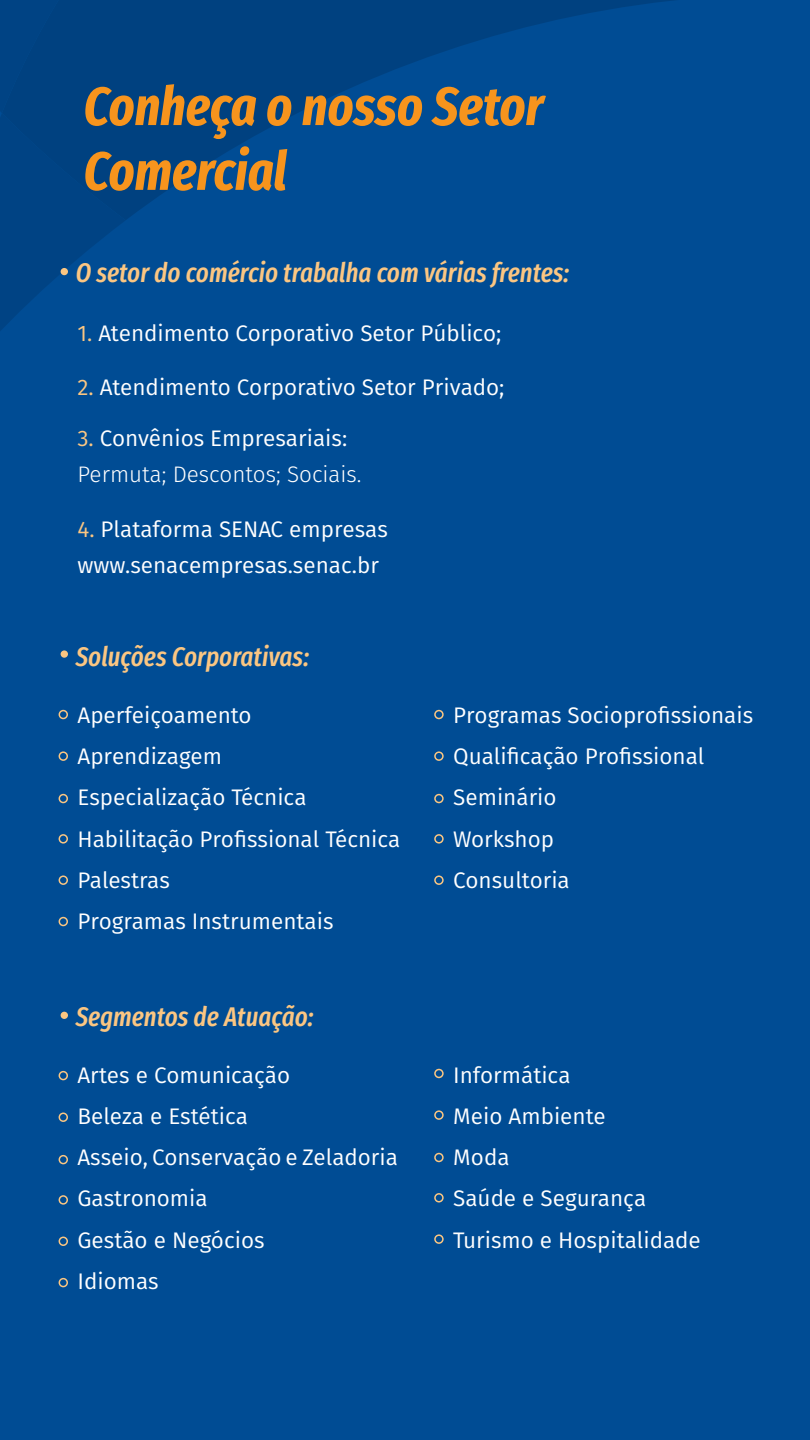
<style>
.page{position:relative;width:810px;height:1440px;background:#004c94}
.page>*{position:absolute;margin:0;border:0;box-sizing:border-box;transform-origin:0 0}
.t1{font:italic 700 54px/64.8px "Fira Sans Compressed";color:#f7941d}
.t2{font:italic 500 27px "Fira Sans Compressed";color:#fbc682}
.t3{font:22.5px/41.2px "Fira Sans";color:#fff}
.t4{font:300 22.5px/36px "Fira Sans";color:#fff}
.s1{color:#fbc682}
.s2{font-weight:400;color:#fbc682}
.s3{font-weight:400}
</style>
<div class="page">
<svg style="left:126px;top:0;width:548px;height:220px"></svg>
<svg style="left:0;top:0;width:126px;height:331px"></svg>
<div style="left:59px;top:710px;width:9px;height:9px;border:2px solid #fbc682;border-radius:50%"></div>
<div style="left:59px;top:751px;width:9px;height:10px;border:2px solid #fbc682;border-radius:50%"></div>
<div style="left:59px;top:794px;width:9px;height:9px;border:2px solid #fbc682;border-radius:50%"></div>
<div style="left:59px;top:834px;width:9px;height:10px;border:2px solid #fbc682;border-radius:50%"></div>
<div style="left:59px;top:875px;width:9px;height:10px;border:2px solid #fbc682;border-radius:50%"></div>
<div style="left:59px;top:917px;width:9px;height:9px;border:2px solid #fbc682;border-radius:50%"></div>
<div style="left:59px;top:1071px;width:9px;height:9px;border:2px solid #fbc682;border-radius:50%"></div>
<div style="left:59px;top:1113px;width:9px;height:9px;border:2px solid #fbc682;border-radius:50%"></div>
<div style="left:59px;top:1155px;width:9px;height:9px;border:2px solid #fbc682;border-radius:50%"></div>
<div style="left:59px;top:1195px;width:9px;height:10px;border:2px solid #fbc682;border-radius:50%"></div>
<div style="left:59px;top:1237px;width:9px;height:9px;border:2px solid #fbc682;border-radius:50%"></div>
<div style="left:59px;top:1278px;width:9px;height:9px;border:2px solid #fbc682;border-radius:50%"></div>
<div style="left:434px;top:710px;width:10px;height:9px;border:2px solid #fbc682;border-radius:50%"></div>
<div style="left:434px;top:751px;width:10px;height:10px;border:2px solid #fbc682;border-radius:50%"></div>
<div style="left:434px;top:794px;width:10px;height:9px;border:2px solid #fbc682;border-radius:50%"></div>
<div style="left:434px;top:834px;width:10px;height:10px;border:2px solid #fbc682;border-radius:50%"></div>
<div style="left:434px;top:875px;width:10px;height:10px;border:2px solid #fbc682;border-radius:50%"></div>
<div style="left:434px;top:1069px;width:10px;height:9px;border:2px solid #fbc682;border-radius:50%"></div>
<div style="left:434px;top:1110px;width:10px;height:10px;border:2px solid #fbc682;border-radius:50%"></div>
<div style="left:434px;top:1153px;width:10px;height:9px;border:2px solid #fbc682;border-radius:50%"></div>
<div style="left:434px;top:1193px;width:10px;height:10px;border:2px solid #fbc682;border-radius:50%"></div>
<div style="left:434px;top:1234px;width:10px;height:10px;border:2px solid #fbc682;border-radius:50%"></div>
<div style="left:61px;top:268px;width:7px;height:7px;background:#fbc682;border-radius:50%"></div>
<div style="left:61px;top:650px;width:7px;height:8px;background:#fbc682;border-radius:50%"></div>
<div style="left:61px;top:1012px;width:7px;height:7px;background:#fbc682;border-radius:50%"></div>
<h1 class="t1" style="left:84px;top:70px;width:462px">Conheça o nosso Setor<br>Comercial</h1>
<p class="t2" style="left:76px;top:251px;width:495px">O setor do comércio trabalha com várias frentes:</p>
<p class="t3" style="left:77px;top:312px;width:425px"><span class="s1">1.</span> Atendimento Corporativo Setor Público;</p>
<p class="t3" style="left:77px;top:367px;width:428px"><span class="s1">2.</span> Atendimento Corporativo Setor Privado;</p>
<p class="t4" style="left:77px;top:420px;width:286px"><span class="s2">3.</span> <span class="s3">Convênios Empresariais:<br></span>Permuta; Descontos; Sociais.</p>
<p class="t3" style="left:77px;top:511px;width:312px;line-height:36px"><span class="s1">4.</span> Plataforma SENAC empresas www.senacempresas.senac.br</p>
<p class="t2" style="left:76px;top:635px;width:235px">Soluções Corporativas:</p>
<p class="t3" style="left:77px;top:694px;width:324px">Aperfeiçoamento<br>Aprendizagem<br>Especialização Técnica<br>Habilitação Profissional Técnica<br>Palestras<br>Programas Instrumentais</p>
<p class="t3" style="left:453px;top:694px;width:302px">Programas Socioprofissionais<br>Qualificação Profissional<br>Seminário<br>Workshop<br>Consultoria</p>
<p class="t2" style="left:76px;top:995px;width:239px">Segmentos de Atuação:</p>
<p class="t3" style="left:77px;top:1054px;width:322px">Artes e Comunicação<br>Beleza e Estética<br>Asseio, Conservação e Zeladoria<br>Gastronomia<br>Gestão e Negócios<br>Idiomas</p>
<p class="t3" style="left:453px;top:1054px;width:249px">Informática<br>Meio Ambiente<br>Moda<br>Saúde e Segurança<br>Turismo e Hospitalidade</p>
</div>
